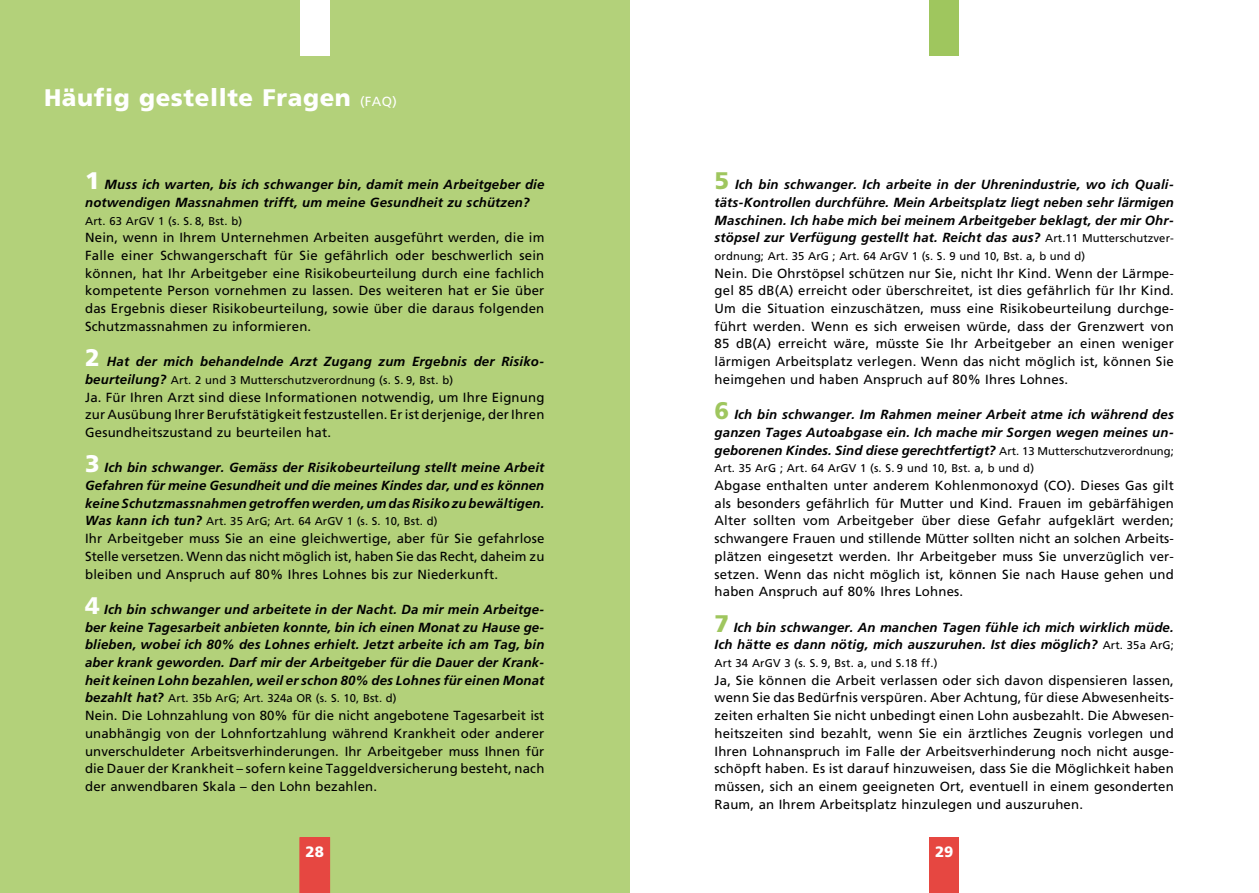
<style>
.page{position:relative;width:1259px;height:893px;background:#fff}
.page>*{position:absolute;margin:0;border:0;box-sizing:border-box;transform-origin:0 0}
.t1{font:900 24px "Frutiger";letter-spacing:.025em;color:#fff}
.t2{font:900 15px "Frutiger";color:#fff}
.t3{font:13.2px/17.7px "Frutiger";letter-spacing:.015em;color:#000;text-align:justify}
.t4{font:italic 700 13.2px/17.7px "Frutiger";letter-spacing:.015em;color:#000;text-align:justify}
.t5{font:11.25px "Frutiger";letter-spacing:.015em;color:#000}
.s1{font-weight:400;font-size:13.2px}
.s2{font-weight:900;font-style:normal;font-size:24px;color:#fff}
.s3{font-weight:700;font-style:italic;font-size:13.2px}
.s4{font-weight:900;font-style:normal;font-size:24px;color:#9fc65e}
.s5{font-weight:400;font-style:normal;font-size:11.25px}
</style>
<div class="page">
<div style="left:0;top:0;width:629px;height:893px;background:#b3d17a"></div>
<div style="left:929px;top:838px;width:30px;height:55px;background:#e64741"></div>
<div style="left:929px;top:0;width:30px;height:55px;background:#9fc65e"></div>
<div style="left:300px;top:0;width:30px;height:55px;background:#fff"></div>
<div style="left:300px;top:837px;width:30px;height:56px;background:#e64741"></div>
<h1 class="t1" style="left:44px;top:83px;width:354px">Häufig gestellte Fragen <span class="s1">(FAQ)</span></h1>
<p class="t4" style="left:85px;top:176px;width:461px"><span class="s2">1</span> Muss ich warten, bis ich schwanger bin, damit mein Arbeitgeber die notwendigen Massnahmen trifft, um meine Gesundheit zu schützen?</p>
<p class="t5" style="left:85px;top:214px;width:159px">Art. 63 ArGV 1 (s. S. 8, Bst. b)</p>
<p class="t3" style="left:85px;top:229px;width:461px">Nein, wenn in Ihrem Unternehmen Arbeiten ausgeführt werden, die im Falle einer Schwangerschaft für Sie gefährlich oder beschwerlich sein können, hat Ihr Arbeitgeber eine Risikobeurteilung durch eine fachlich kompetente Person vornehmen zu lassen. Des weiteren hat er Sie über das Ergebnis dieser Risikobeurteilung, sowie über die daraus folgenden Schutzmassnahmen zu informieren.</p>
<p class="t4" style="left:85px;top:353px;width:461px"><span class="s2">2</span> Hat der mich behandelnde Arzt Zugang zum Ergebnis der Risiko-</p>
<p class="t5" style="left:85px;top:373px;width:370px"><span class="s3">beurteilung?</span> Art. 2 und 3 Mutterschutzverordnung (s. S. 9, Bst. b)</p>
<p class="t3" style="left:85px;top:388px;width:461px">Ja. Für Ihren Arzt sind diese Informationen notwendig, um Ihre Eignung zur Ausübung Ihrer Berufstätigkeit festzustellen. Er ist derjenige, der Ihren Gesundheitszustand zu beurteilen hat.</p>
<p class="t4" style="left:85px;top:459px;width:461px"><span class="s2">3</span> Ich bin schwanger. Gemäss der Risikobeurteilung stellt meine Arbeit Gefahren für meine Gesundheit und die meines Kindes dar, und es können keine Schutzmassnahmen getroffen werden, um das Risiko zu bewältigen.</p>
<p class="t5" style="left:85px;top:515px;width:354px"><span class="s3">Was kann ich tun?</span> Art. 35 ArG; Art. 64 ArGV 1 (s. S. 10, Bst. d)</p>
<p class="t3" style="left:85px;top:530px;width:461px">Ihr Arbeitgeber muss Sie an eine gleichwertige, aber für Sie gefahrlose Stelle versetzen. Wenn das nicht möglich ist, haben Sie das Recht, daheim zu bleiben und Anspruch auf 80% Ihres Lohnes bis zur Niederkunft.</p>
<p class="t4" style="left:85px;top:601px;width:461px"><span class="s2">4</span> Ich bin schwanger und arbeitete in der Nacht. Da mir mein Arbeitge&shy;ber keine Tagesarbeit anbieten konnte, bin ich einen Monat zu Hause ge - blieben, wobei ich 80% des Lohnes erhielt. Jetzt arbeite ich am Tag, bin aber krank geworden. Darf mir der Arbeitgeber für die Dauer der Krank&shy;heit keinen Lohn bezahlen, weil er schon 80% des Lohnes für einen Monat</p>
<p class="t5" style="left:85px;top:692px;width:313px"><span class="s3">bezahlt hat?</span> Art. 35b ArG; Art. 324a OR (s. S. 10, Bst. d)</p>
<p class="t3" style="left:85px;top:707px;width:461px">Nein. Die Lohnzahlung von 80% für die nicht angebotene Tagesarbeit ist unabhängig von der Lohnfortzahlung während Krankheit oder anderer unverschuldeter Arbeitsverhinderungen. Ihr Arbeitgeber muss Ihnen für die Dauer der Krankheit – sofern keine Taggeldversicherung besteht, nach der anwendbaren Skala – den Lohn bezahlen.</p>
<p class="t2" style="left:305px;top:843px;width:20px">28</p>
<p class="t4" style="left:714px;top:176px;width:461px"><span class="s4">5</span> Ich bin schwanger. Ich arbeite in der Uhrenindustrie, wo ich Quali&shy;täts-Kontrollen durchführe. Mein Arbeitsplatz liegt neben sehr lärmigen Maschinen. Ich habe mich bei meinem Arbeitgeber beklagt, der mir Ohr&shy;stöpsel zur Verfügung gestellt hat. Reicht das aus? <span class="s5">Art.11 Mutterschutzver-</span></p>
<p class="t5" style="left:714px;top:249px;width:372px">ordnung; Art. 35 ArG ; Art. 64 ArGV 1 (s. S. 9 und 10, Bst. a, b und d)</p>
<p class="t3" style="left:714px;top:264px;width:461px">Nein. Die Ohrstöpsel schützen nur Sie, nicht Ihr Kind. Wenn der Lärmpe&shy;gel 85 dB(A) erreicht oder überschreitet, ist dies gefährlich für Ihr Kind.<br>Um die Situation einzuschätzen, muss eine Risikobeurteilung durchge&shy;führt werden. Wenn es sich erweisen würde, dass der Grenzwert von 85 dB(A) erreicht wäre, müsste Sie Ihr Arbeitgeber an einen weniger lärmigen Arbeitsplatz verlegen. Wenn das nicht möglich ist, können Sie heimgehen und haben Anspruch auf 80% Ihres Lohnes.</p>
<p class="t4" style="left:714px;top:406px;width:461px"><span class="s4">6</span> Ich bin schwanger. Im Rahmen meiner Arbeit atme ich während des ganzen Tages Autoabgase ein. Ich mache mir Sorgen wegen meines un&shy;geborenen Kindes. Sind diese gerechtfertigt? <span class="s5">Art. 13 Mutterschutzverordnung;</span></p>
<p class="t5" style="left:714px;top:462px;width:321px">Art. 35 ArG ; Art. 64 ArGV 1 (s. S. 9 und 10, Bst. a, b und d)</p>
<p class="t3" style="left:714px;top:477px;width:461px">Abgase enthalten unter anderem Kohlenmonoxyd (CO). Dieses Gas gilt als besonders gefährlich für Mutter und Kind. Frauen im gebärfähigen Alter sollten vom Arbeitgeber über diese Gefahr aufgeklärt werden; schwangere Frauen und stillende Mütter sollten nicht an solchen Arbeits&shy;plätzen eingesetzt werden. Ihr Arbeitgeber muss Sie unverzüglich ver&shy;setzen. Wenn das nicht möglich ist, können Sie nach Hause gehen und haben Anspruch auf 80% Ihres Lohnes.</p>
<p class="t4" style="left:714px;top:618px;width:461px"><span class="s4">7</span> Ich bin schwanger. An manchen Tagen fühle ich mich wirklich müde.<br>Ich hätte es dann nötig, mich auszuruhen. Ist dies möglich? <span class="s5">Art. 35a ArG;</span></p>
<p class="t5" style="left:714px;top:656px;width:224px">Art 34 ArGV 3 (s. S. 9, Bst. a, und S.18 ff.)</p>
<p class="t3" style="left:714px;top:671px;width:461px">Ja, Sie können die Arbeit verlassen oder sich davon dispensieren lassen, wenn Sie das Bedürfnis verspüren. Aber Achtung, für diese Abwesenheits - zeiten erhalten Sie nicht unbedingt einen Lohn ausbezahlt. Die Abwesen&shy;heitszeiten sind bezahlt, wenn Sie ein ärztliches Zeugnis vorlegen und Ihren Lohnanspruch im Falle der Arbeitsverhinderung noch nicht ausge&shy;schöpft haben. Es ist darauf hinzuweisen, dass Sie die Möglichkeit haben müssen, sich an einem geeigneten Ort, eventuell in einem gesonderten Raum, an Ihrem Arbeitsplatz hinzulegen und auszuruhen.</p>
<p class="t2" style="left:935px;top:843px;width:20px">29</p>
</div>
